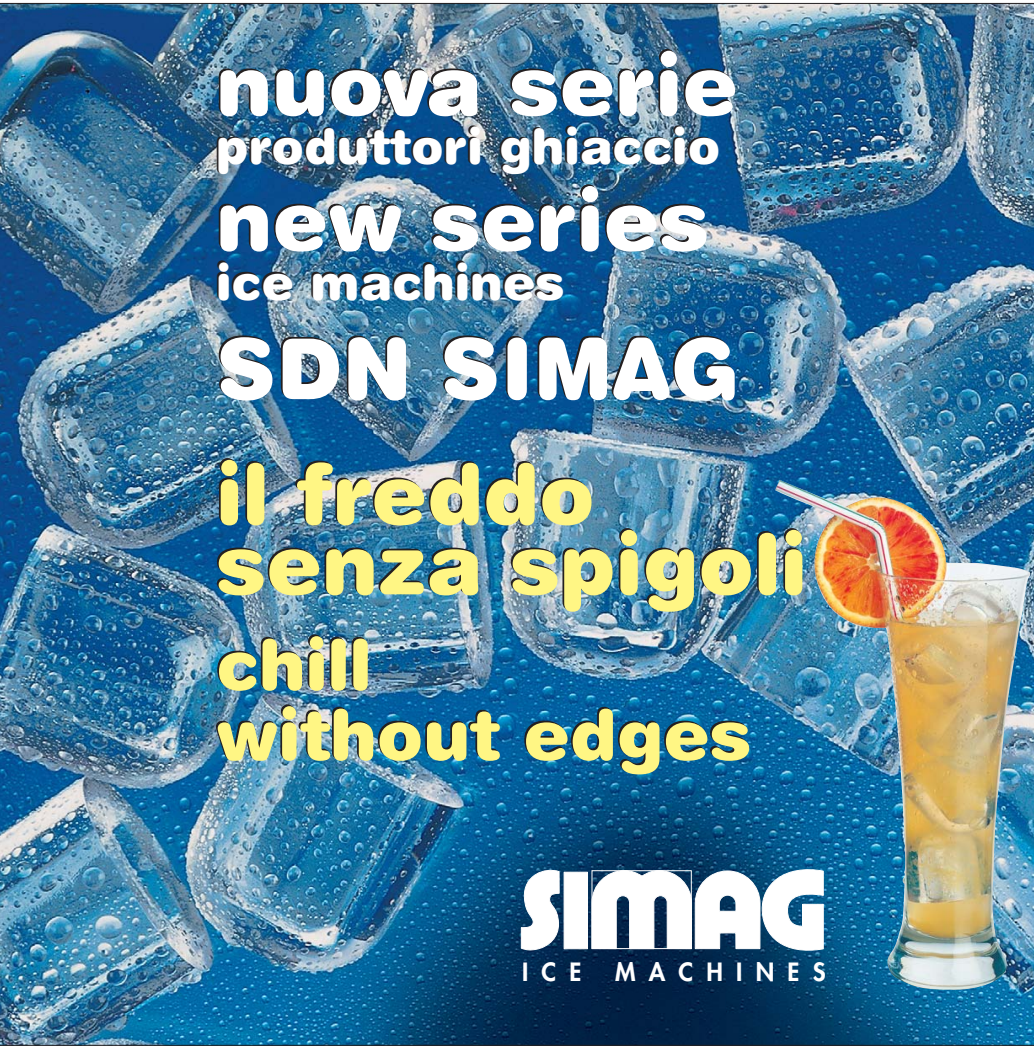
<style>
.page{position:relative;width:1034px;height:1046px;background:#fff}
.page>*{position:absolute;margin:0;border:0;box-sizing:border-box;transform-origin:0 0}
.t1{font:900 84px "Helvetica Rounded";color:#fff}
.t2{font:900 84px/70px "Helvetica Rounded";color:#fff684}
.t3{font:900 70px/70px "Helvetica Rounded";color:#fff684}
.t4{font:900 49px "Helvetica Rounded";color:#fff}
.t5{font:800 24.5px "Futura";letter-spacing:.54em;color:#fff}
</style>
<div class="page">
<img style="left:0;top:2px;width:1034px;height:1044px">
<svg style="left:521px;top:867px;width:38px;height:84px"></svg>
<div style="left:564px;top:872px;width:24px;height:77px;background:#fff;border:1px solid #fff"></div>
<img style="left:592px;top:659px;width:231px;height:296px">
<h1 class="t1" style="left:216px;top:54px;width:523px">nuova serie</h1>
<p class="t4" style="left:216px;top:128px;width:506px">produttori ghiaccio</p>
<h1 class="t1" style="left:216px;top:189px;width:494px">new series</h1>
<p class="t4" style="left:216px;top:264px;width:350px">ice machines</p>
<h1 class="t1" style="left:216px;top:337px;width:525px">SDN SIMAG</h1>
<h1 class="t2" style="left:216px;top:467px;width:592px">il freddo senza spigoli</h1>
<h2 class="t3" style="left:216px;top:636px;width:537px">chill<br>without edges</h2>
<p class="t5" style="left:522px;top:960px;width:61px">ICE</p>
<p class="t5" style="left:615px;top:960px;width:212px">MACHINES</p>
</div>
